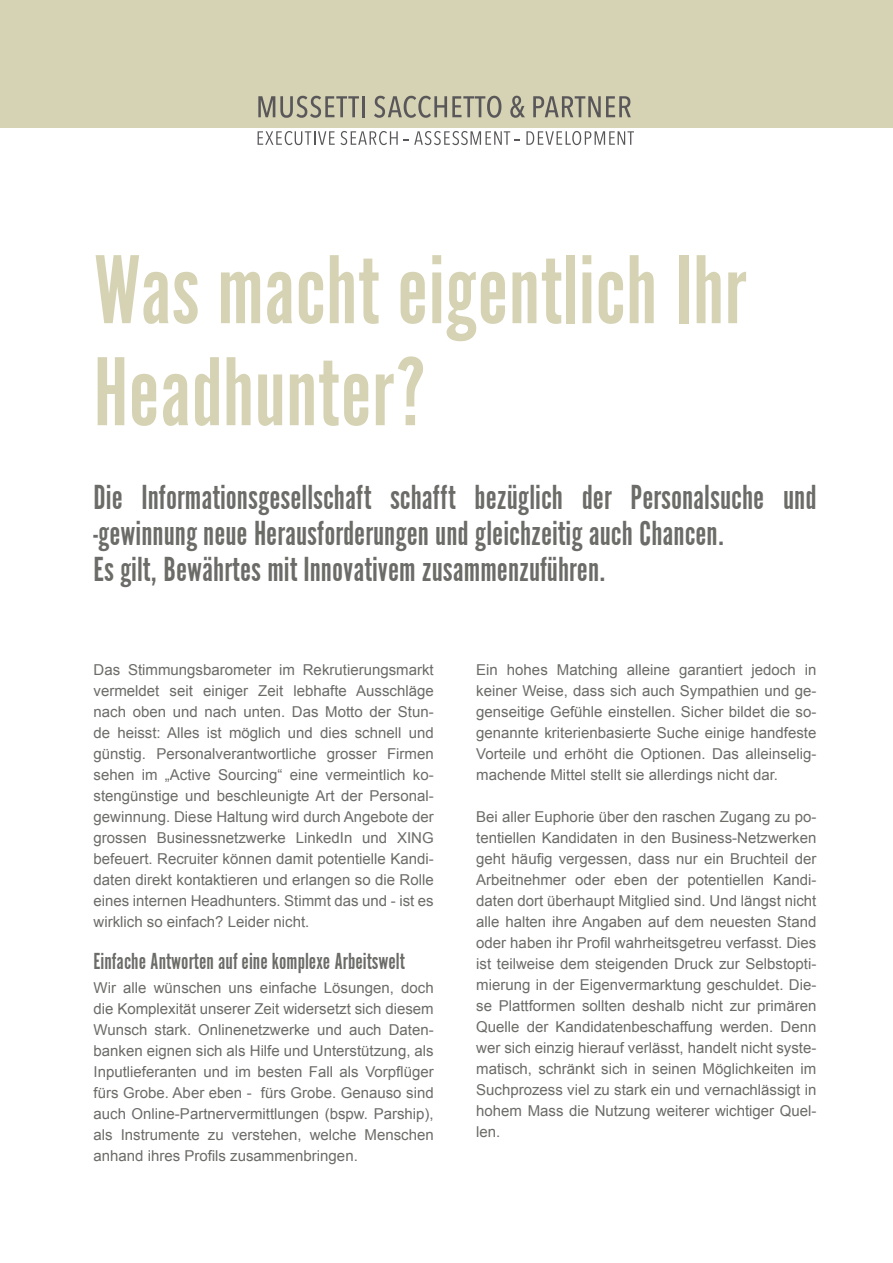
<style>
.page{position:relative;width:893px;height:1263px;background:#fff}
.page>*{position:absolute;margin:0;border:0;box-sizing:border-box;transform-origin:0 0}
.t1{font:102px/102px "Alternate Gothic Com No 1";color:#d6d3b4}
.t2{font:36px/36px "Alternate Gothic Com No 1";color:#6b6b68}
.t3{font:24px "Alternate Gothic Com No 1";color:#6b6b68}
.t4{font:15px/21px "Arial";color:#6b6b68;text-align:justify}
</style>
<div class="page">
<div style="left:0;top:0;width:893px;height:128px;background:#d6d3b4"></div>
<svg style="left:258px;top:96px;width:101px;height:22px"></svg>
<hr style="left:362px;top:96px;width:3px;height:21px;background:#59575a">
<svg style="left:374px;top:96px;width:127px;height:22px"></svg>
<svg style="left:510px;top:96px;width:15px;height:22px"></svg>
<svg style="left:533px;top:96px;width:98px;height:21px"></svg>
<svg style="left:258px;top:131px;width:262px;height:14px"></svg>
<svg style="left:526px;top:131px;width:108px;height:14px"></svg>
<h1 class="t1" style="left:94px;top:238px;width:654px">Was macht eigentlich Ihr<br>Headhunter?</h1>
<h2 class="t2" style="left:94px;top:479px;width:724px">Die Informationsgesellschaft schafft bezüglich der Personalsuche und -gewinnung neue Herausforderungen und gleichzeitig auch Chancen.<br>Es gilt, Bewährtes mit Innovativem zusammenzuführen.</h2>
<p class="t4" style="left:94px;top:659px;width:342px">Das Stimmungsbarometer im Rekrutierungsmarkt vermeldet seit einiger Zeit lebhafte Ausschläge nach oben und nach unten. Das Motto der Stun&shy;de heisst: Alles ist möglich und dies schnell und günstig. Personalverantwortliche grosser Firmen sehen im „Active Sourcing“ eine vermeintlich ko&shy;stengünstige und beschleunigte Art der Personal&shy;gewinnung. Diese Haltung wird durch Angebote der grossen Businessnetzwerke LinkedIn und XING befeuert. Recruiter können damit potentielle Kandi&shy;daten direkt kontaktieren und erlangen so die Rolle eines internen Headhunters. Stimmt das und - ist es wirklich so einfach? Leider nicht.</p>
<h3 class="t3" style="left:94px;top:948px;width:313px">Einfache Antworten auf eine komplexe Arbeitswelt</h3>
<p class="t4" style="left:94px;top:977px;width:342px">Wir alle wünschen uns einfache Lösungen, doch die Komplexität unserer Zeit widersetzt sich diesem Wunsch stark. Onlinenetzwerke und auch Daten&shy;banken eignen sich als Hilfe und Unterstützung, als Inputlieferanten und im besten Fall als Vorpflüger fürs Grobe. Aber eben - fürs Grobe. Genauso sind auch Online-Partnervermittlungen (bspw. Parship), als Instrumente zu verstehen, welche Menschen anhand ihres Profils zusammenbringen.</p>
<p class="t4" style="left:476px;top:659px;width:342px">Ein hohes Matching alleine garantiert jedoch in keiner Weise, dass sich auch Sympathien und ge&shy;genseitige Gefühle einstellen. Sicher bildet die so&shy;genannte kriterienbasierte Suche einige handfeste Vorteile und erhöht die Optionen. Das alleinselig&shy;machende Mittel stellt sie allerdings nicht dar.</p>
<p class="t4" style="left:476px;top:806px;width:342px">Bei aller Euphorie über den raschen Zugang zu po&shy;tentiellen Kandidaten in den Business-Netzwerken geht häufig vergessen, dass nur ein Bruchteil der Arbeitnehmer oder eben der potentiellen Kandi&shy;daten dort überhaupt Mitglied sind. Und längst nicht alle halten ihre Angaben auf dem neuesten Stand oder haben ihr Profil wahrheitsgetreu verfasst. Dies ist teilweise dem steigenden Druck zur Selbstopti&shy;mierung in der Eigenvermarktung geschuldet. Die&shy;se Plattformen sollten deshalb nicht zur primären Quelle der Kandidatenbeschaffung werden. Denn wer sich einzig hierauf verlässt, handelt nicht syste&shy;matisch, schränkt sich in seinen Möglichkeiten im Suchprozess viel zu stark ein und vernachlässigt in hohem Mass die Nutzung weiterer wichtiger Quel&shy;len.</p>
</div>
